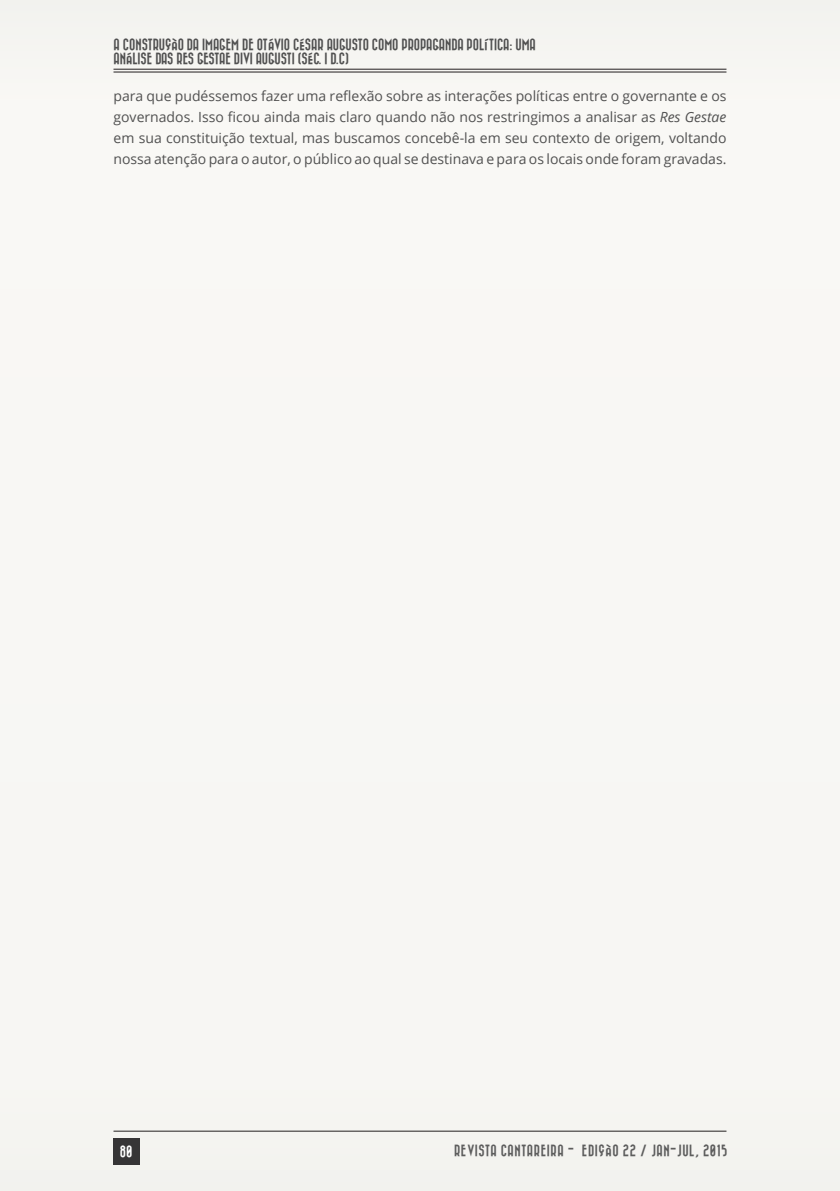
<style>
.page{position:relative;width:840px;height:1191px;background:#fff}
.page>*{position:absolute;margin:0;border:0;box-sizing:border-box;transform-origin:0 0}
.t1{font:14px/21px "Open Sans";color:#515151;text-align:justify}
.t2{font:12px/14px "Bazar";color:#515151}
.t3{font:12px "Bazar";letter-spacing:.05em;color:#5d5d5d}
.t4{font:12px "Bazar";color:#fff}
.s1{font-style:italic}
</style>
<div class="page">
<div style="left:0;top:0;width:839px;height:1190px;background:#f8f7f4"></div>
<hr style="left:113px;top:69px;width:613px;height:1px;background:#231f20">
<hr style="left:113px;top:72px;width:613px;height:1px;background:#231f20">
<hr style="left:113px;top:1130px;width:613px;height:1px;background:#231f20">
<div style="left:113px;top:1138px;width:26px;height:27px;background:#363536"></div>
<p class="t2" style="left:113px;top:38px;width:423px">A CONSTRUÇÃO DA IMAGEM DE OTÁVIO CÉSAR AUGUSTO COMO PROPAGANDA POLÍTICA: UMA<br>ANÁLISE DAS RES GESTAE DIVI AUGUSTI (SÉC. I D.C)</p>
<p class="t1" style="left:113px;top:85px;width:614px">para que pudéssemos fazer uma reflexão sobre as interações políticas entre o governante e os governados. Isso ficou ainda mais claro quando não nos restringimos a analisar as <span class="s1">Res Gestae </span>em sua constituição textual, mas buscamos concebê-la em seu contexto de origem, voltando nossa atenção para o autor, o público ao qual se destinava e para os locais onde foram gravadas.</p>
<p class="t4" style="left:120px;top:1145px;width:14px">80</p>
<p class="t3" style="left:454px;top:1143px;width:275px">REVISTA CANTAREIRA - EDIÇÃO 22 / JAN-JUL, 2015</p>
</div>
